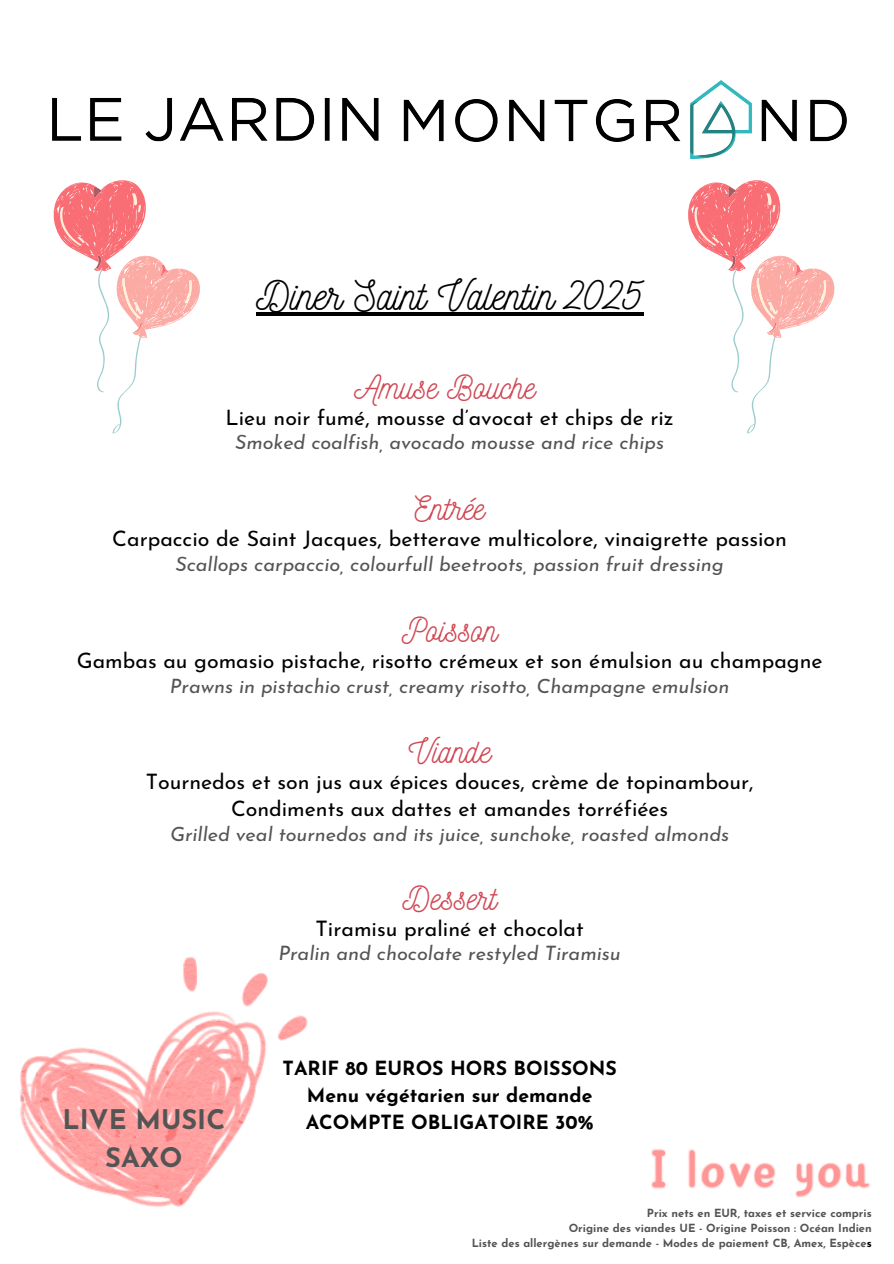
<style>
.page{position:relative;width:894px;height:1264px;background:#fff}
.page>*{position:absolute;margin:0;border:0;box-sizing:border-box;transform-origin:0 0}
.t1{font:40.95px "Nickainley";color:#000}
.t2{font:33.45px "Nickainley";color:#d04854}
.t3{font:700 27px "Josefin Sans";color:#545454}
.t4{font:21.3px/27px "Josefin Sans";color:#000;text-align:center}
.t5{font:italic 19.8px "Josefin Sans";color:#545454}
.t6{font:700 19.5px/27px "Josefin Sans";color:#000;text-align:center}
.t7{font:700 11.25px "Josefin Sans";color:#545454}
.s1{color:#000}
</style>
<div class="page">
<img style="left:53px;top:80px;width:793px;height:79px">
<hr style="left:256px;top:312px;width:387px;height:3px;background:#000">
<svg style="left:53px;top:180px;width:147px;height:253px"></svg>
<svg style="left:688px;top:180px;width:146px;height:253px"></svg>
<img style="left:20px;top:957px;width:288px;height:250px">
<img style="left:651px;top:1149px;width:219px;height:49px">
<svg style="left:653px;top:1150px;width:215px;height:45px"></svg>
<p class="t1" style="left:256px;top:269px;width:388px">Diner Saint Valentin 2025</p>
<p class="t2" style="left:354px;top:365px;width:182px">Amuse Bouche</p>
<p class="t4" style="left:225px;top:406px;width:449px">Lieu noir fumé, mousse d’avocat et chips de riz</p>
<p class="t5" style="left:235px;top:434px;width:430px">Smoked coalfish, avocado mousse and rice chips</p>
<p class="t2" style="left:414px;top:487px;width:71px">Entrée</p>
<p class="t4" style="left:112px;top:527px;width:676px">Carpaccio de Saint Jacques, betterave multicolore, vinaigrette passion</p>
<p class="t5" style="left:175px;top:556px;width:549px">Scallops carpaccio, colourfull beetroots, passion fruit dressing</p>
<h1 class="t2" style="left:401px;top:608px;width:97px">Poisson</h1>
<h1 class="t4" style="left:77px;top:649px;width:747px">Gambas au gomasio pistache, risotto crémeux et son émulsion au champagne</h1>
<h1 class="t5" style="left:170px;top:677px;width:560px">Prawns in pistachio crust, creamy risotto, Champagne emulsion</h1>
<h4 class="t2" style="left:408px;top:730px;width:83px">Viande</h4>
<h4 class="t4" style="left:146px;top:770px;width:609px">Tournedos et son jus aux épices douces, crème de topinambour,<br>Condiments aux dattes et amandes torréfiées</h4>
<h4 class="t5" style="left:170px;top:826px;width:560px">Grilled veal tournedos and its juice, sunchoke, roasted almonds</h4>
<h4 class="t2" style="left:402px;top:876px;width:96px">Dessert</h4>
<h4 class="t4" style="left:315px;top:916px;width:270px">Tiramisu praliné et chocolat</h4>
<h4 class="t5" style="left:278px;top:945px;width:344px">Pralin and chocolate restyled Tiramisu</h4>
<p class="t6" style="left:282px;top:1056px;width:335px">TARIF 80 EUROS HORS BOISSONS<br>Menu végétarien sur demande</p>
<h2 class="t3" style="left:63px;top:1109px;width:164px">LIVE MUSIC</h2>
<p class="t6" style="left:305px;top:1110px;width:289px">ACOMPTE OBLIGATOIRE 30%</p>
<h2 class="t3" style="left:105px;top:1146px;width:79px">SAXO</h2>
<h4 class="t7" style="left:646px;top:1208px;width:226px">Prix nets en EUR, taxes et service compris</h4>
<h4 class="t7" style="left:568px;top:1223px;width:304px">Origine des viandes UE - Origine Poisson : Océan Indien</h4>
<h4 class="t7" style="left:471px;top:1238px;width:401px">Liste des allergènes sur demande - Modes de paiement CB, Amex, Espèce<span class="s1">s</span></h4>
</div>
